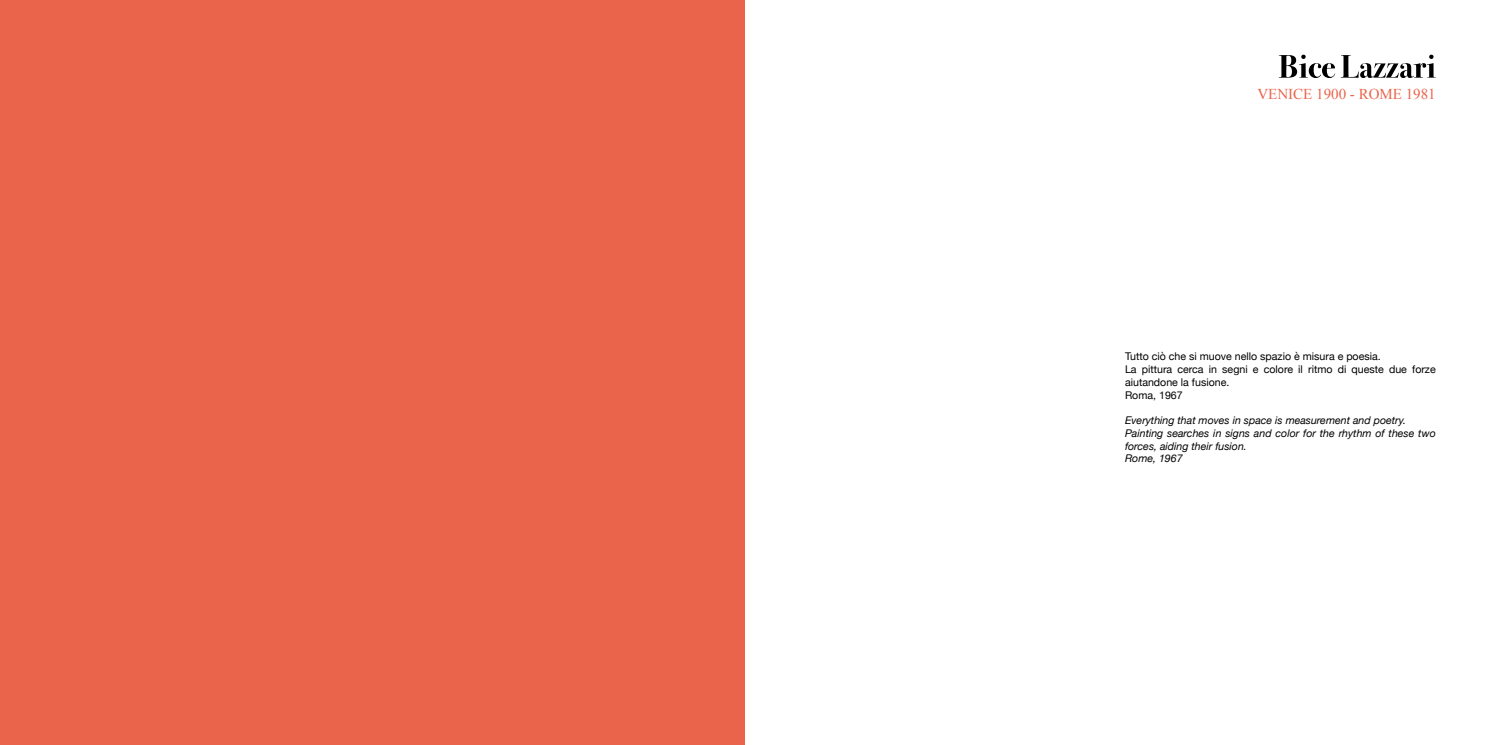
<style>
.page{position:relative;width:1489px;height:745px;background:#fff}
.page>*{position:absolute;margin:0;border:0;box-sizing:border-box;transform-origin:0 0}
.t1{font:15px "Times New Roman";color:#ea644b}
.t2{font:italic 10.62px/12.8px "Helvetica Neue";color:#000}
.t3{font:10.62px/12.8px "Helvetica Neue";color:#000}
</style>
<div class="page">
<div style="left:0;top:0;width:744px;height:744px;background:#ea644b"></div>
<svg style="left:1278px;top:55px;width:56px;height:23px"></svg>
<svg style="left:1340px;top:55px;width:95px;height:23px"></svg>
<h1 class="t1" style="left:1257px;top:84px;width:180px">VENICE 1900 - ROME 1981</h1>
<p class="t3" style="left:1124px;top:350px;width:312px">Tutto ciò che si muove nello spazio è misura e poesia.<br>La pittura cerca in segni e colore il ritmo di queste due forze aiutandone la fusione.<br>Roma, 1967</p>
<p class="t2" style="left:1124px;top:414px;width:312px">Everything that moves in space is measurement and poetry.<br>Painting searches in signs and color for the rhythm of these two forces, aiding their fusion.<br>Rome, 1967</p>
</div>
